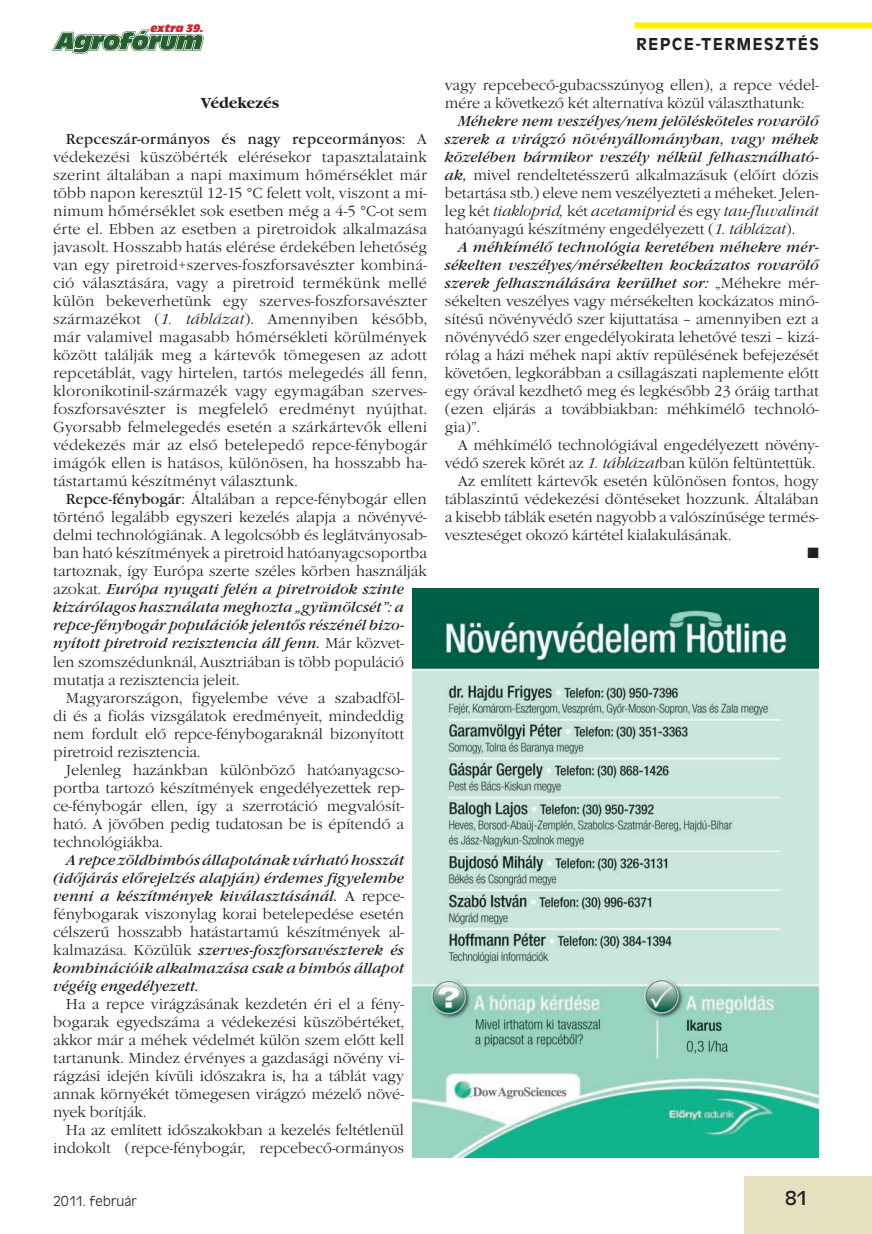
<style>
.page{position:relative;width:872px;height:1234px;background:#fff}
.page>*{position:absolute;margin:0;border:0;box-sizing:border-box;transform-origin:0 0}
.t1{font:21px "Antique Oli TCE";color:#231f20}
.t2{font:500 18px "Antique Oli TCE";letter-spacing:.095em;color:#231f20}
.t3{font:15px/18px "Garamond Itc TCE Ligh";letter-spacing:-.005em;color:#231f20;text-align:justify}
.t4{font:italic 15px/18px "Garamond Itc TCE";letter-spacing:.005em;color:#231f20;text-align:justify}
.t5{font:15px "Garamond Itc TCE Ligh Ital";letter-spacing:-.005em;color:#231f20}
.t6{font:15px "Garamond Itc TCE";letter-spacing:.01em;color:#231f20}
.t7{font:15px "Antique Oli TCE Ligh";letter-spacing:.005em;color:#231f20}
.t8{font:700 15px "Garamond Itc TCE";letter-spacing:-.005em;color:#231f20}
.t9{font:15px "Zapf Dingbats ITC";color:#231f20}
.t10{font:11.25px "Antique Oli TCE Comp Ital";letter-spacing:.005em;color:#d1232a;scale:.94 1}
.s1{font-family:"Garamond Itc TCE Ligh"}
.s2{font-family:"Garamond Itc TCE Ligh Ital"}
.s3{font-family:"Garamond Itc TCE"}
.s4{font-family:"Garamond Itc TCE Ligh";font-style:normal}
.s5{font-family:"Garamond Itc TCE";font-style:italic}
</style>
<div class="page">
<svg style="left:52px;top:30px;width:152px;height:24px"></svg>
<div style="left:744px;top:1176px;width:128px;height:57px;background:#e7e0bf"></div>
<div style="left:634px;top:22px;width:238px;height:6px;background:#fff101"></div>
<img style="left:412px;top:588px;width:407px;height:569px">
<p class="t10" style="left:150px;top:22px;width:58px">extra 39.</p>
<p class="t8" style="left:201px;top:94px;width:80px">Védekezés</p>
<p class="t6" style="left:66px;top:131px;width:362px">Repceszár-ormányos és nagy repceormányos: <span class="s1">A</span></p>
<p class="t3" style="left:53px;top:148px;width:375px">védekezési küszöbérték elérésekor tapasztalataink szerint általában a napi maximum hőmérséklet már több napon keresztül 12-15 °C felett volt, viszont a mi&shy;nimum hőmérséklet sok esetben még a 4-5 °C-ot sem érte el. Ebben az esetben a piretroidok alkalmazása javasolt. Hosszabb hatás elérése érdekében lehetőség van egy piretroid+szerves-foszforsavészter kombiná&shy;ció választására, vagy a piretroid termékünk mellé külön bekeverhetünk egy szerves-foszforsavészter származékot (<span class="s2">1. táblázat</span>). Amennyiben később, már valamivel magasabb hőmérsékleti körülmények között találják meg a kártevők tömegesen az adott repcetáblát, vagy hirtelen, tartós melegedés áll fenn, kloronikotinil-származék vagy egymagában szerves&shy;foszforsavészter is megfelelő eredményt nyújthat.<br>Gyorsabb felmelegedés esetén a szárkártevők elleni védekezés már az első betelepedő repce-fénybogár imágók ellen is hatásos, különösen, ha hosszabb ha&shy;tástartamú készítményt választunk.</p>
<p class="t3" style="left:53px;top:490px;width:375px;text-indent:13px"><span class="s3">Repce-fénybogár:</span> Általában a repce-fénybogár ellen történő legalább egyszeri kezelés alapja a növényvé&shy;delmi technológiának. A legolcsóbb és leglátványosab&shy;ban ható készítmények a piretroid hatóanyagcsoportba tartoznak, így Európa szerte széles körben használják</p>
<p class="t4" style="left:53px;top:580px;width:353px"><span class="s4">azokat.</span> Európa nyugati felén a piretroidok szinte kizárólagos használata meghozta „gyümölcsét”: a repce-fénybogár populációk jelentős részénél bizo&shy;nyított piretroid rezisztencia áll fenn. <span class="s4">Már közvet-</span></p>
<p class="t3" style="left:53px;top:652px;width:352px">len szomszédunknál, Ausztriában is több populáció mutatja a rezisztencia jeleit.</p>
<p class="t3" style="left:53px;top:688px;width:352px;text-indent:13px">Magyarországon, figyelembe véve a szabadföl&shy;di és a fiolás vizsgálatok eredményeit, mindeddig nem fordult elő repce-fénybogaraknál bizonyított piretroid rezisztencia.</p>
<p class="t3" style="left:53px;top:760px;width:352px;text-indent:13px">Jelenleg hazánkban különböző hatóanyagcso&shy;portba tartozó készítmények engedélyezettek rep&shy;ce-fénybogár ellen, így a szerrotáció megvalósít&shy;ható. A jövőben pedig tudatosan be is építendő a technológiákba.</p>
<p class="t4" style="left:53px;top:850px;width:352px;text-indent:13px">A repce zöldbimbós állapotának várható hosszát (időjárás előrejelzés alapján) érdemes figyelembe venni a készítmények kiválasztásánál. <span class="s4">A repce-</span></p>
<p class="t3" style="left:53px;top:904px;width:352px">fénybogarak viszonylag korai betelepedése esetén célszerű hosszabb hatástartamú készítmények al-</p>
<p class="t4" style="left:53px;top:940px;width:352px"><span class="s4">kalmazása. Közülük</span> szerves-foszforsavészterek és kombinációik alkalmazása csak a bimbós állapot végéig engedélyezett.</p>
<p class="t3" style="left:53px;top:994px;width:352px;text-indent:13px">Ha a repce virágzásának kezdetén éri el a fény&shy;bogarak egyedszáma a védekezési küszöbértéket, akkor már a méhek védelmét külön szem előtt kell tartanunk. Mindez érvényes a gazdasági növény vi&shy;rágzási idején kívüli időszakra is, ha a táblát vagy annak környékét tömegesen virágzó mézelő növé&shy;nyek borítják.</p>
<p class="t3" style="left:53px;top:1120px;width:352px;text-align:right">Ha az említett időszakokban a kezelés feltétlenül indokolt (repce-fénybogár, repcebecő-ormányos</p>
<p class="t7" style="left:53px;top:1192px;width:85px">2011. február</p>
<p class="t2" style="left:636px;top:34px;width:184px">REPCE-TERMESZTÉS</p>
<p class="t3" style="left:445px;top:76px;width:375px">vagy repcebecő-gubacsszúnyog ellen), a repce védel&shy;mére a következő két alternatíva közül választhatunk:</p>
<p class="t4" style="left:445px;top:112px;width:375px;text-indent:13px">Méhekre nem veszélyes/nem jelölésköteles rovarölő szerek a virágzó növényállományban, vagy méhek közelében bármikor veszély nélkül felhasználható-</p>
<p class="t3" style="left:445px;top:166px;width:375px"><span class="s5">ak,</span> mivel rendeltetésszerű alkalmazásuk (előírt dózis betartása stb.) eleve nem veszélyezteti a méheket. Jelen-</p>
<p class="t5" style="left:445px;top:203px;width:375px"><span class="s1">leg két</span> tiakloprid, <span class="s1">két</span> acetamiprid <span class="s1">és egy</span> tau-fluvalinát</p>
<p class="t3" style="left:445px;top:220px;width:352px">hatóanyagú készítmény engedélyezett (<span class="s2">1. táblázat</span>).</p>
<p class="t4" style="left:445px;top:238px;width:375px;text-indent:13px">A méhkímélő technológia keretében méhekre mér&shy;sékelten veszélyes/mérsékelten kockázatos rovarölő szerek felhasználására kerülhet sor: <span class="s4">„Méhekre mér-</span></p>
<p class="t3" style="left:445px;top:292px;width:375px">sékelten veszélyes vagy mérsékelten kockázatos minő&shy;sítésű növényvédő szer kijuttatása – amennyiben ezt a növényvédő szer engedélyokirata lehetővé teszi – kizá&shy;rólag a házi méhek napi aktív repülésének befejezését követően, legkorábban a csillagászati naplemente előtt egy órával kezdhető meg és legkésőbb 23 óráig tarthat (ezen eljárás a továbbiakban: méhkímélő technoló&shy;gia)”.</p>
<p class="t3" style="left:458px;top:436px;width:362px">A méhkímélő technológiával engedélyezett növény-</p>
<p class="t3" style="left:445px;top:454px;width:372px">védő szerek körét az <span class="s2">1. táblázat</span>ban külön feltüntettük.</p>
<p class="t3" style="left:458px;top:472px;width:362px">Az említett kártevők esetén különösen fontos, hogy</p>
<p class="t3" style="left:445px;top:490px;width:375px">táblaszintű védekezési döntéseket hozzunk. Általában</p>
<p class="t3" style="left:445px;top:508px;width:375px">a kisebb táblák esetén nagyobb a valószínűsége termés-</p>
<p class="t3" style="left:445px;top:526px;width:288px">veszteséget okozó kártétel kialakulásának.</p>
<p class="t9" style="left:807px;top:546px;width:13px">■</p>
<h1 class="t1" style="left:785px;top:1186px;width:24px">81</h1>
</div>
